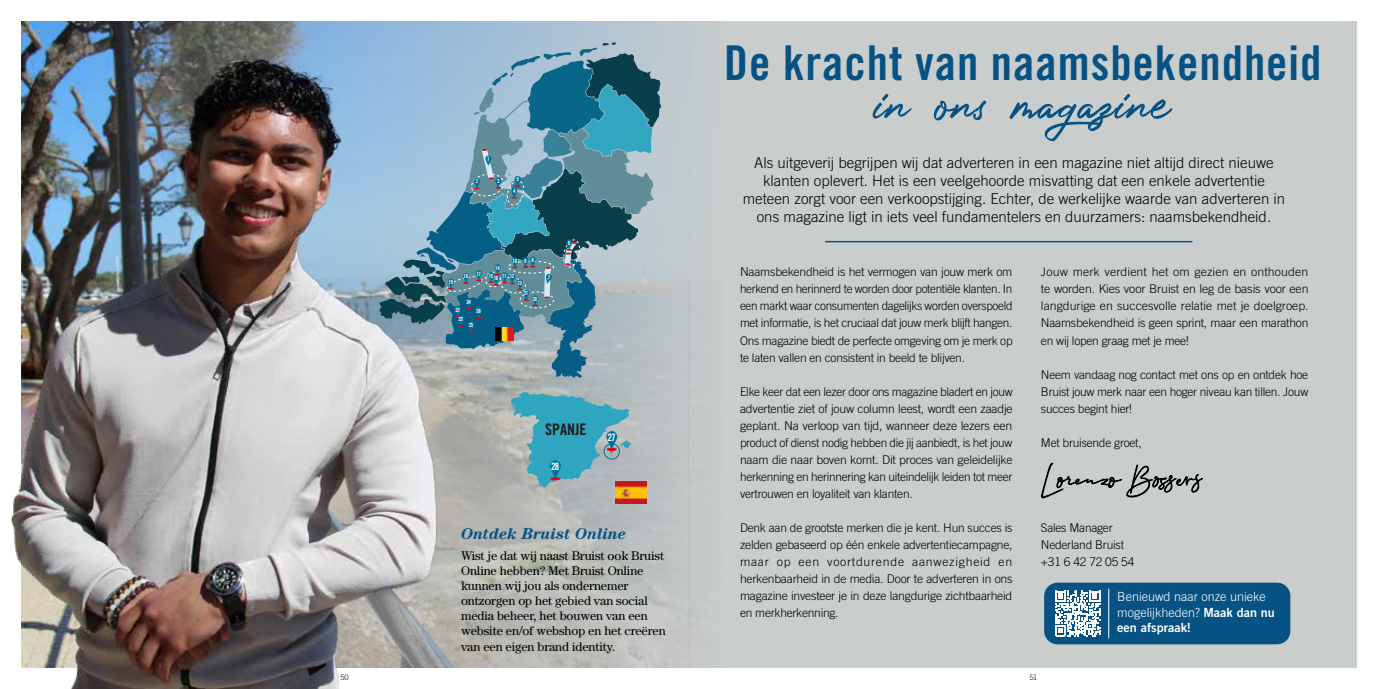
<style>
.page{position:relative;width:1378px;height:689px;background:#fff}
.page>*{position:absolute;margin:0;border:0;box-sizing:border-box;transform-origin:0 0}
.t1{font:72px "Photograph Signature";letter-spacing:.02em;color:#065284}
.t2{font:48px "Trade Gothic LT Std Bd Cn 20";letter-spacing:.02em;color:#065284}
.t3{font:15.9px "Trade Gothic LT Std Bd Cn 20";color:#1d1d1b}
.t4{font:italic 700 15.75px "Century Std";color:#065284}
.t5{font:300 15px/18px "Trade Gothic LT Std";color:#000;text-align:center}
.t6{font:12.6px/15.1px "Century Std";letter-spacing:-.01em;color:#000}
.t7{font:300 12.6px/15.1px "Trade Gothic LT Std";color:#fff}
.t8{font:12.6px "Trade Gothic LT Std Bd 2";color:#fff}
.t9{font:300 12px/17px "Trade Gothic LT Std";letter-spacing:-.02em;color:#000;text-align:justify}
.t10{font:10.2px "Trade Gothic LT Std Bd Cn 20";color:#fff}
.t11{font:300 7.5px "Trade Gothic LT Std";color:#000}
.t12{font:5.7px "Trade Gothic LT Std Bd Cn 20";letter-spacing:-.075em;color:#fff}
.s1{font-family:"Trade Gothic LT Std Bd 2";font-weight:400}
</style>
<div class="page">
<img style="left:469px;top:21px;width:220px;height:647px">
<img style="left:11px;top:21px;width:458px;height:668px">
<svg style="left:511px;top:391px;width:120px;height:98px;background:#6aabb9"></svg>
<img style="left:616px;top:481px;width:31px;height:22px">
<div style="left:689px;top:21px;width:667px;height:647px;background:#c9cdcc"></div>
<svg style="left:1041px;top:463px;width:161px;height:35px"></svg>
<hr style="left:825px;top:241px;width:367px;height:1px;background:#065284">
<div style="left:1044px;top:583px;width:246px;height:61px;background:#065284;border-radius:13px"></div>
<svg style="left:1055px;top:591px;width:45px;height:45px"></svg>
<hr style="left:1108px;top:589px;width:1px;height:49px;background:#fff">
<svg style="left:379px;top:43px;width:282px;height:335px;background:#709aad"></svg>
<p class="t12" style="left:476px;top:178px;width:4px">2</p>
<p class="t12" style="left:487px;top:156px;width:4px">1</p>
<p class="t12" style="left:497px;top:177px;width:4px">3</p>
<p class="t12" style="left:516px;top:176px;width:4px">5</p>
<p class="t12" style="left:513px;top:188px;width:4px">4</p>
<p class="t12" style="left:448px;top:278px;width:6px">19</p>
<p class="t12" style="left:531px;top:256px;width:4px">8</p>
<p class="t12" style="left:512px;top:257px;width:6px">10</p>
<p class="t12" style="left:524px;top:257px;width:4px">9</p>
<p class="t12" style="left:463px;top:273px;width:6px">18</p>
<p class="t12" style="left:476px;top:270px;width:6px">17</p>
<p class="t12" style="left:495px;top:264px;width:6px">14</p>
<p class="t12" style="left:489px;top:272px;width:6px">15</p>
<p class="t12" style="left:502px;top:273px;width:14px">11 12</p>
<p class="t12" style="left:494px;top:275px;width:6px">16</p>
<p class="t12" style="left:517px;top:279px;width:6px">13</p>
<p class="t12" style="left:466px;top:298px;width:6px">24</p>
<p class="t12" style="left:524px;top:290px;width:6px">21</p>
<p class="t12" style="left:533px;top:295px;width:6px">20</p>
<p class="t12" style="left:455px;top:306px;width:6px">22</p>
<p class="t12" style="left:476px;top:308px;width:6px">26</p>
<p class="t12" style="left:458px;top:316px;width:6px">23</p>
<p class="t12" style="left:469px;top:321px;width:6px">25</p>
<p class="t12" style="left:568px;top:240px;width:4px">6</p>
<h3 class="t3" style="left:545px;top:419px;width:43px">SPANJE</h3>
<p class="t10" style="left:551px;top:460px;width:10px">28</p>
<p class="t10" style="left:607px;top:431px;width:10px">27</p>
<h3 class="t4" style="left:461px;top:525px;width:167px">Ontdek Bruist Online</h3>
<p class="t6" style="left:461px;top:548px;width:206px">Wist je dat wij naast Bruist ook Bruist Online hebben? Met Bruist Online kunnen wij jou als ondernemer ontzorgen op het gebied van social media beheer, het bouwen van een website en/of webshop en het creëren van een eigen brand identity.</p>
<h2 class="t2" style="left:724px;top:34px;width:599px">De kracht van naamsbekendheid</h2>
<h1 class="t1" style="left:875px;top:38px;width:297px">in ons magazine</h1>
<p class="t5" style="left:743px;top:154px;width:544px">Als uitgeverij begrijpen wij dat adverteren in een magazine niet altijd direct nieuwe klanten oplevert. Het is een veelgehoorde misvatting dat een enkele advertentie meteen zorgt voor een verkoopstijging. Echter, de werkelijke waarde van adverteren in ons magazine ligt in iets veel fundamentelers en duurzamers: naamsbekendheid.</p>
<p class="t9" style="left:740px;top:263px;width:274px">Naamsbekendheid is het vermogen van jouw merk om herkend en herinnerd te worden door potentiële klanten. In een markt waar consumenten dagelijks worden overspoeld met informatie, is het cruciaal dat jouw merk blijft hangen.<br>Ons magazine biedt de perfecte omgeving om je merk op te laten vallen en consistent in beeld te blijven.</p>
<p class="t9" style="left:740px;top:383px;width:274px">Elke keer dat een lezer door ons magazine bladert en jouw advertentie ziet of jouw column leest, wordt een zaadje geplant. Na verloop van tijd, wanneer deze lezers een product of dienst nodig hebben die jij aanbiedt, is het jouw naam die naar boven komt. Dit proces van geleidelijke herkenning en herinnering kan uiteindelijk leiden tot meer vertrouwen en loyaliteit van klanten.</p>
<p class="t9" style="left:740px;top:519px;width:274px">Denk aan de grootste merken die je kent. Hun succes is zelden gebaseerd op één enkele advertentiecampagne, maar op een voortdurende aanwezigheid en herkenbaarheid in de media. Door te adverteren in ons magazine investeer je in deze langdurige zichtbaarheid en merkherkenning.</p>
<p class="t9" style="left:1041px;top:263px;width:269px">Jouw merk verdient het om gezien en onthouden te worden. Kies voor Bruist en leg de basis voor een langdurige en succesvolle relatie met je doelgroep.<br>Naamsbekendheid is geen sprint, maar een marathon en wij lopen graag met je mee!</p>
<p class="t9" style="left:1041px;top:366px;width:269px">Neem vandaag nog contact met ons op en ontdek hoe Bruist jouw merk naar een hoger niveau kan tillen. Jouw succes begint hier!</p>
<p class="t9" style="left:1041px;top:434px;width:102px">Met bruisende groet,</p>
<p class="t9" style="left:1041px;top:519px;width:95px;text-align:left">Sales Manager<br>Nederland Bruist +31 6 42 72 05 54</p>
<p class="t7" style="left:1117px;top:589px;width:159px">Benieuwd naar onze unieke mogelijkheden? <span class="s1">Maak dan nu</span></p>
<p class="t8" style="left:1117px;top:619px;width:75px">een afspraak!</p>
<p class="t11" style="left:340px;top:672px;width:10px">50</p>
<p class="t11" style="left:1029px;top:672px;width:9px">51</p>
</div>
